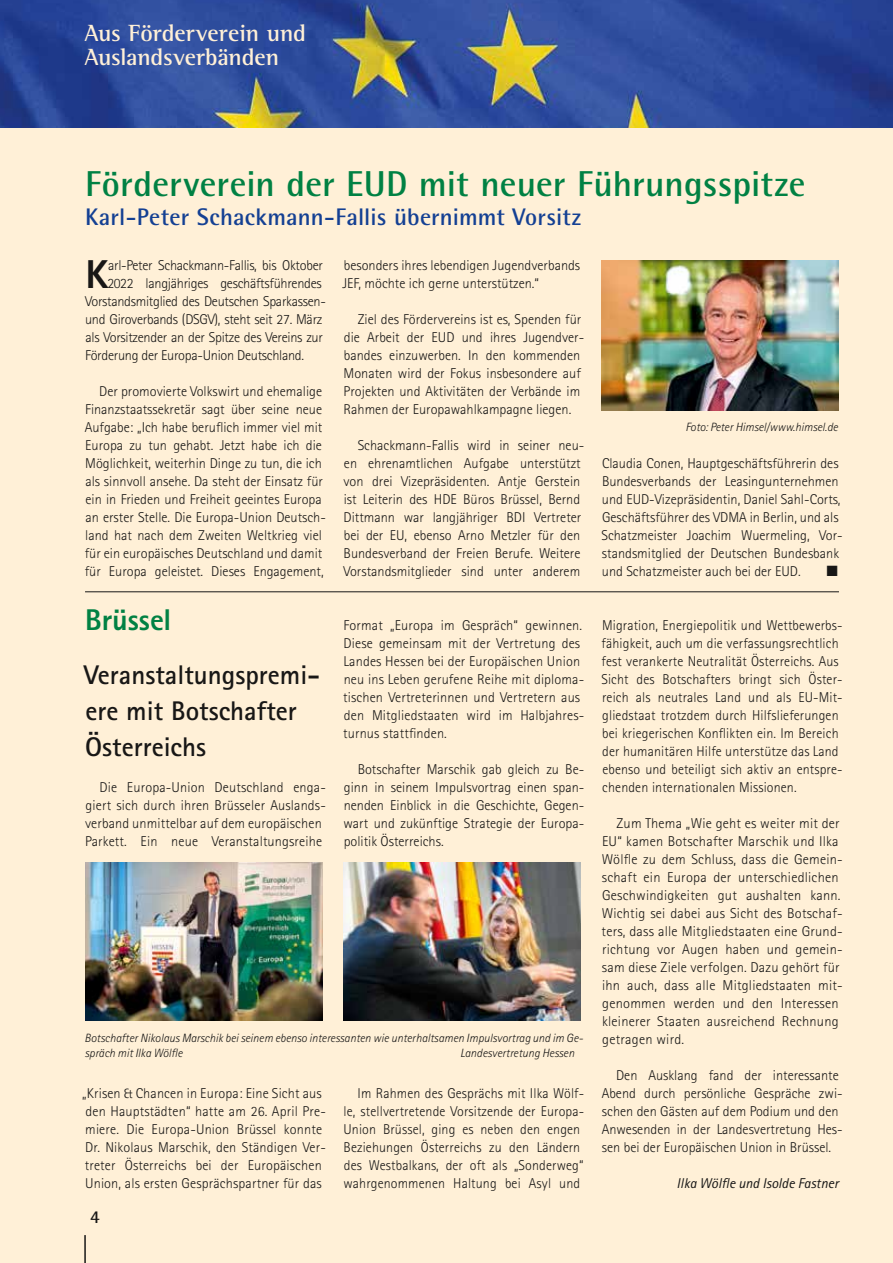
<style>
.page{position:relative;width:893px;height:1263px;background:#fff0d7}
.page>*{position:absolute;margin:0;border:0;box-sizing:border-box;transform-origin:0 0}
.t1{font:800 40.35px "Rotis Sans Serif Std";color:#181716}
.t2{font:700 36px "Rotis Semi Sans Std";letter-spacing:.005em;color:#008143}
.t3{font:800 30px "Rotis Sans Serif Std";letter-spacing:-.005em;color:#008143}
.t4{font:700 27px/36px "Rotis Sans Serif Std";color:#181716}
.t5{font:700 24px "Rotis Semi Sans Std";letter-spacing:.005em;color:#144093}
.t6{font:700 24px/24px "Rotis Semi Serif Std";letter-spacing:-.01em;color:#fff0d7}
.t7{font:700 18px "Rotis Sans Serif";color:#181716}
.t8{font:300 14.25px/18px "Rotis Sans Serif Std";color:#181716}
.t9{font:300 14.25px "Rotis Sans Serif Std";letter-spacing:-.02em;color:#181716}
.t10{font:italic 14.25px "Rotis Sans Serif Std";color:#181716}
.t11{font:14.25px "Zapf Dingbats";color:#181716}
.t12{font:italic 300 12px/14.4px "Rotis Sans Serif Std";color:#181716}
</style>
<div class="page">
<img style="left:0;top:0;width:893px;height:128px">
<hr style="left:84px;top:1235px;width:2px;height:28px;background:#181716">
<hr style="left:85px;top:591px;width:754px;height:1px;background:#181716">
<img style="left:85px;top:862px;width:237px;height:158px">
<img style="left:343px;top:863px;width:238px;height:157px">
<img style="left:602px;top:260px;width:237px;height:150px">
<h3 class="t6" style="left:84px;top:21px;width:223px">Aus Förderverein und<br>Auslandsverbänden</h3>
<h2 class="t2" style="left:85px;top:162px;width:722px">Förderverein der EUD mit neuer Führungsspitze</h2>
<h3 class="t5" style="left:85px;top:202px;width:498px">Karl-Peter Schackmann-Fallis übernimmt Vorsitz</h3>
<h1 class="t1" style="left:85px;top:249px;width:25px">K</h1>
<p class="t9" style="left:108px;top:257px;width:216px">arl-Peter Schackmann-Fallis, bis Oktober</p>
<p class="t9" style="left:107px;top:275px;width:216px">2022 langjähriges geschäftsführendes</p>
<p class="t9" style="left:85px;top:293px;width:242px">Vorstandsmitglied des Deutschen Sparkassen-</p>
<p class="t9" style="left:85px;top:311px;width:239px">und Giroverbands (DSGV), steht seit 27. März</p>
<p class="t9" style="left:85px;top:329px;width:239px">als Vorsitzender an der Spitze des Vereins zur</p>
<p class="t9" style="left:85px;top:347px;width:220px">Förderung der Europa-Union Deutschland.</p>
<p class="t8" style="left:85px;top:382px;width:243px;text-indent:14px">Der promovierte Volkswirt und ehemalige Finanzstaatssekretär sagt über seine neue Aufgabe: „Ich habe beruflich immer viel mit Europa zu tun gehabt. Jetzt habe ich die Möglichkeit, weiterhin Dinge zu tun, die ich als sinnvoll ansehe. Da steht der Einsatz für ein in Frieden und Freiheit geeintes Europa an erster Stelle. Die Europa-Union Deutsch&shy;land hat nach dem Zweiten Weltkrieg viel für ein europäisches Deutschland und damit für Europa geleistet. Dieses Engagement,</p>
<h3 class="t3" style="left:85px;top:601px;width:88px">Brüssel</h3>
<h3 class="t4" style="left:84px;top:656px;width:237px">Veranstaltungspremi&shy;ere mit Botschafter<br>Österreichs</h3>
<p class="t8" style="left:85px;top:778px;width:242px;text-indent:14px">Die Europa-Union Deutschland enga&shy;giert sich durch ihren Brüsseler Auslands&shy;verband unmittelbar auf dem europäischen Parkett. Ein neue Veranstaltungsreihe</p>
<p class="t8" style="left:342px;top:256px;width:239px">besonders ihres lebendigen Jugendverbands<br>JEF, möchte ich gerne unterstützen.“</p>
<p class="t8" style="left:344px;top:310px;width:242px;text-indent:14px">Ziel des Fördervereins ist es, Spenden für die Arbeit der EUD und ihres Jugendver&shy;bandes einzuwerben. In den kommenden Monaten wird der Fokus insbesondere auf Projekten und Aktivitäten der Verbände im Rahmen der Europawahlkampagne liegen.</p>
<p class="t8" style="left:343px;top:436px;width:242px;text-indent:14px">Schackmann-Fallis wird in seiner neu&shy;en ehrenamtlichen Aufgabe unterstützt von drei Vizepräsidenten. Antje Gerstein ist Leiterin des HDE Büros Brüssel, Bernd Dittmann war langjähriger BDI Vertreter bei der EU, ebenso Arno Metzler für den Bundesverband der Freien Berufe. Weitere Vorstandsmitglieder sind unter anderem</p>
<p class="t8" style="left:343px;top:616px;width:243px">Format „Europa im Gespräch“ gewinnen.<br>Diese gemeinsam mit der Vertretung des Landes Hessen bei der Europäischen Union neu ins Leben gerufene Reihe mit diploma&shy;tischen Vertreterinnen und Vertretern aus den Mitgliedstaaten wird im Halbjahres&shy;turnus stattfinden.</p>
<p class="t8" style="left:343px;top:760px;width:242px;text-align:justify;text-indent:14px">Botschafter Marschik gab gleich zu Be&shy;ginn in seinem Impulsvortrag einen span&shy;nenden Einblick in die Geschichte, Gegen&shy;wart und zukünftige Strategie der Europa&shy;politik Österreichs.</p>
<p class="t12" style="left:85px;top:1031px;width:500px">Botschafter Nikolaus Marschik bei seinem ebenso interessanten wie unterhaltsamen Impulsvortrag und im Ge&shy;spräch mit Ilka Wölfle</p>
<p class="t12" style="left:460px;top:1046px;width:116px">Landesvertretung Hessen</p>
<p class="t8" style="left:82px;top:1084px;width:245px">„Krisen &amp; Chancen in Europa: Eine Sicht aus den Hauptstädten“ hatte am 26. April Pre&shy;miere. Die Europa-Union Brüssel konnte Dr. Nikolaus Marschik, den Ständigen Ver&shy;treter Österreichs bei der Europäischen Union, als ersten Gesprächspartner für das</p>
<p class="t7" style="left:90px;top:1205px;width:11px">4</p>
<p class="t8" style="left:343px;top:1084px;width:242px;text-indent:14px">Im Rahmen des Gesprächs mit Ilka Wölf&shy;le, stellvertretende Vorsitzende der Europa-Union Brüssel, ging es neben den engen Beziehungen Österreichs zu den Ländern des Westbalkans, der oft als „Sonderweg“ wahrgenommenen Haltung bei Asyl und</p>
<p class="t12" style="left:686px;top:420px;width:154px">Foto: Peter Himsel/www.himsel.de</p>
<p class="t8" style="left:601px;top:454px;width:243px">Claudia Conen, Hauptgeschäftsführerin des Bundesverbands der Leasingunternehmen und EUD-Vizepräsidentin, Daniel Sahl-Corts, Geschäftsführer des VDMA in Berlin, und als Schatzmeister Joachim Wuermeling, Vor&shy;standsmitglied der Deutschen Bundesbank und Schatzmeister auch bei der EUD.</p>
<p class="t11" style="left:827px;top:565px;width:12px">■</p>
<p class="t8" style="left:601px;top:616px;width:243px">Migration, Energiepolitik und Wettbewerbs&shy;fähigkeit, auch um die verfassungsrechtlich fest verankerte Neutralität Österreichs. Aus Sicht des Botschafters bringt sich Öster&shy;reich als neutrales Land und als EU-Mit&shy;gliedstaat trotzdem durch Hilfslieferungen bei kriegerischen Konflikten ein. Im Bereich der humanitären Hilfe unterstütze das Land ebenso und beteiligt sich aktiv an entspre&shy;chenden internationalen Missionen.</p>
<p class="t8" style="left:602px;top:814px;width:243px;text-indent:15px">Zum Thema „Wie geht es weiter mit der EU“ kamen Botschafter Marschik und Ilka Wölfle zu dem Schluss, dass die Gemein&shy;schaft ein Europa der unterschiedlichen Geschwindigkeiten gut aushalten kann.<br>Wichtig sei dabei aus Sicht des Botschaf&shy;ters, dass alle Mitgliedstaaten eine Grund&shy;richtung vor Augen haben und gemein&shy;sam diese Ziele verfolgen. Dazu gehört für ihn auch, dass alle Mitgliedstaaten mit&shy;genommen werden und den Interessen kleinerer Staaten ausreichend Rechnung getragen wird.</p>
<p class="t8" style="left:602px;top:1066px;width:243px;text-indent:14px">Den Ausklang fand der interessante Abend durch persönliche Gespräche zwi&shy;schen den Gästen auf dem Podium und den Anwesenden in der Landesvertretung Hes&shy;sen bei der Europäischen Union in Brüssel.</p>
<p class="t10" style="left:677px;top:1175px;width:164px">Ilka Wölfle und Isolde Fastner</p>
</div>
